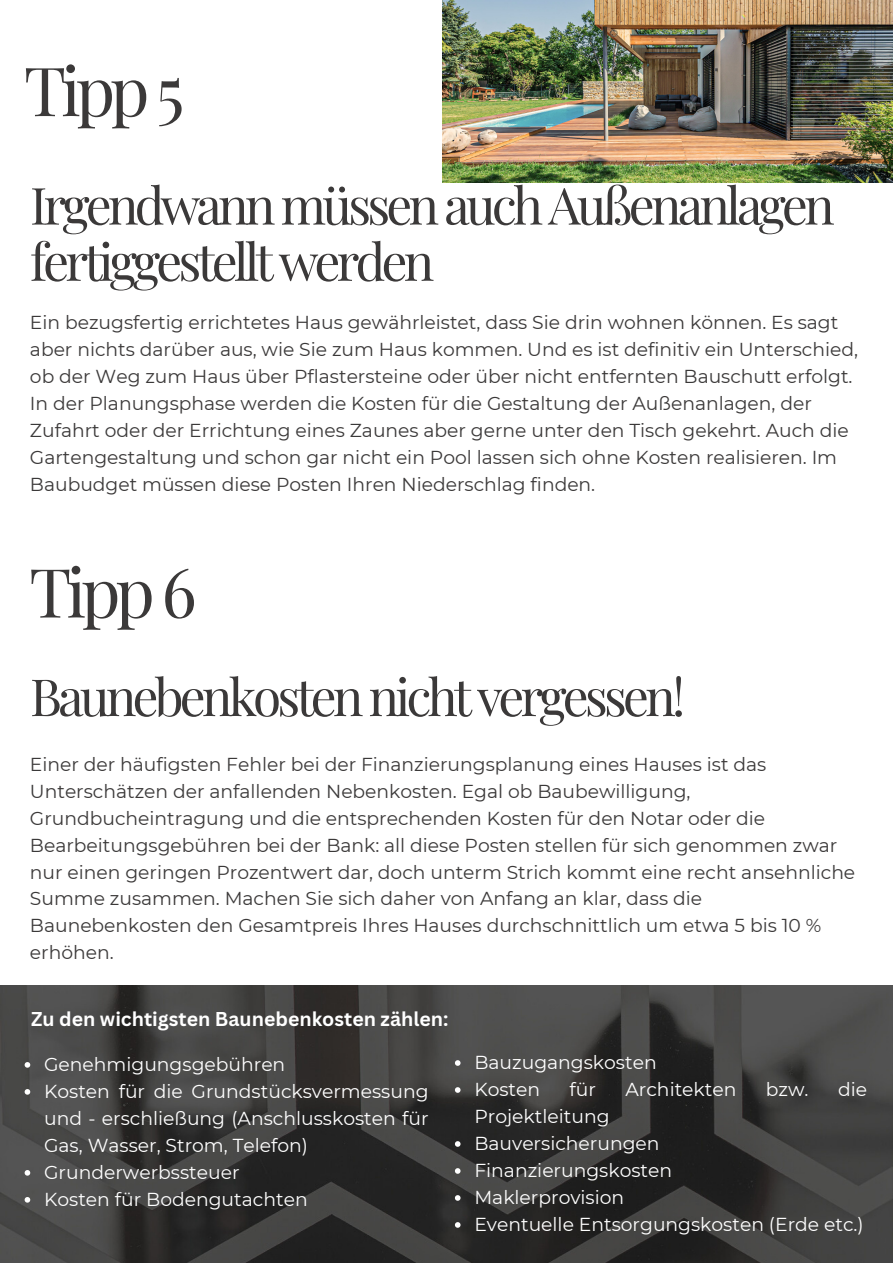
<style>
.page{position:relative;width:893px;height:1264px;background:#fff}
.page>*{position:absolute;margin:0;border:0;box-sizing:border-box;transform-origin:0 0}
.t1{font:67.8px "Playfair Display";letter-spacing:-.075em;color:#3b3939}
.t2{font:51.3px/56.2px "Playfair Display";letter-spacing:-.075em;color:#3b3939}
.t3{font:700 19.5px "Canva Sans";color:#fff}
.t4{font:18.75px/27px "Montserrat";color:#3b3939}
.t5{font:18.75px/27px "Montserrat";color:#fff;text-align:justify}
</style>
<div class="page">
<img style="left:0;top:985px;width:892px;height:277px">
<img style="left:442px;top:0;width:450px;height:182px">
<svg style="left:25px;top:1062px;width:5px;height:5px"></svg>
<svg style="left:25px;top:1089px;width:5px;height:5px"></svg>
<svg style="left:25px;top:1169px;width:5px;height:6px"></svg>
<svg style="left:25px;top:1196px;width:5px;height:6px"></svg>
<svg style="left:455px;top:1060px;width:5px;height:5px"></svg>
<svg style="left:455px;top:1087px;width:5px;height:5px"></svg>
<svg style="left:455px;top:1141px;width:5px;height:5px"></svg>
<svg style="left:455px;top:1168px;width:5px;height:5px"></svg>
<svg style="left:455px;top:1195px;width:5px;height:5px"></svg>
<svg style="left:455px;top:1222px;width:5px;height:5px"></svg>
<p class="t1" style="left:24px;top:43px;width:162px">Tipp 5</p>
<p class="t2" style="left:30px;top:175px;width:806px">Irgendwann müssen auch Außenanlagen fertiggestellt werden</p>
<p class="t4" style="left:30px;top:308px;width:829px">Ein bezugsfertig errichtetes Haus gewährleistet, dass Sie drin wohnen können. Es sagt aber nichts darüber aus, wie Sie zum Haus kommen. Und es ist definitiv ein Unterschied, ob der Weg zum Haus über Pflastersteine oder über nicht entfernten Bauschutt erfolgt.<br>In der Planungsphase werden die Kosten für die Gestaltung der Außenanlagen, der Zufahrt oder der Errichtung eines Zaunes aber gerne unter den Tisch gekehrt. Auch die Gartengestaltung und schon gar nicht ein Pool lassen sich ohne Kosten realisieren. Im Baubudget müssen diese Posten Ihren Niederschlag finden.</p>
<p class="t1" style="left:29px;top:544px;width:169px">Tipp 6</p>
<p class="t2" style="left:30px;top:666px;width:656px">Baunebenkosten nicht vergessen!</p>
<p class="t4" style="left:30px;top:750px;width:826px">Einer der häufigsten Fehler bei der Finanzierungsplanung eines Hauses ist das Unterschätzen der anfallenden Nebenkosten. Egal ob Baubewilligung, Grundbucheintragung und die entsprechenden Kosten für den Notar oder die Bearbeitungsgebühren bei der Bank: all diese Posten stellen für sich genommen zwar nur einen geringen Prozentwert dar, doch unterm Strich kommt eine recht ansehnliche Summe zusammen. Machen Sie sich daher von Anfang an klar, dass die Baunebenkosten den Gesamtpreis Ihres Hauses durchschnittlich um etwa 5 bis 10 % erhöhen.</p>
<p class="t3" style="left:31px;top:1005px;width:419px">Zu den wichtigsten Baunebenkosten zählen:</p>
<p class="t5" style="left:44px;top:1050px;width:243px">Genehmigungsgebühren</p>
<p class="t5" style="left:44px;top:1077px;width:386px">Kosten für die Grundstücksvermessung und - erschließung (Anschlusskosten für Gas, Wasser, Strom, Telefon)</p>
<p class="t5" style="left:44px;top:1158px;width:197px">Grunderwerbssteuer</p>
<p class="t5" style="left:44px;top:1185px;width:265px">Kosten für Bodengutachten</p>
<p class="t5" style="left:474px;top:1048px;width:184px">Bauzugangskosten</p>
<p class="t5" style="left:474px;top:1075px;width:67px">Kosten</p>
<p class="t5" style="left:569px;top:1075px;width:28px">für</p>
<p class="t5" style="left:625px;top:1075px;width:112px">Architekten</p>
<p class="t5" style="left:765px;top:1075px;width:44px">bzw.</p>
<p class="t5" style="left:837px;top:1075px;width:31px">die</p>
<p class="t5" style="left:474px;top:1102px;width:137px">Projektleitung</p>
<p class="t5" style="left:474px;top:1129px;width:187px">Bauversicherungen</p>
<p class="t5" style="left:474px;top:1156px;width:199px">Finanzierungskosten</p>
<p class="t5" style="left:474px;top:1183px;width:151px">Maklerprovision</p>
<p class="t5" style="left:474px;top:1210px;width:391px">Eventuelle Entsorgungskosten (Erde etc.)</p>
</div>
